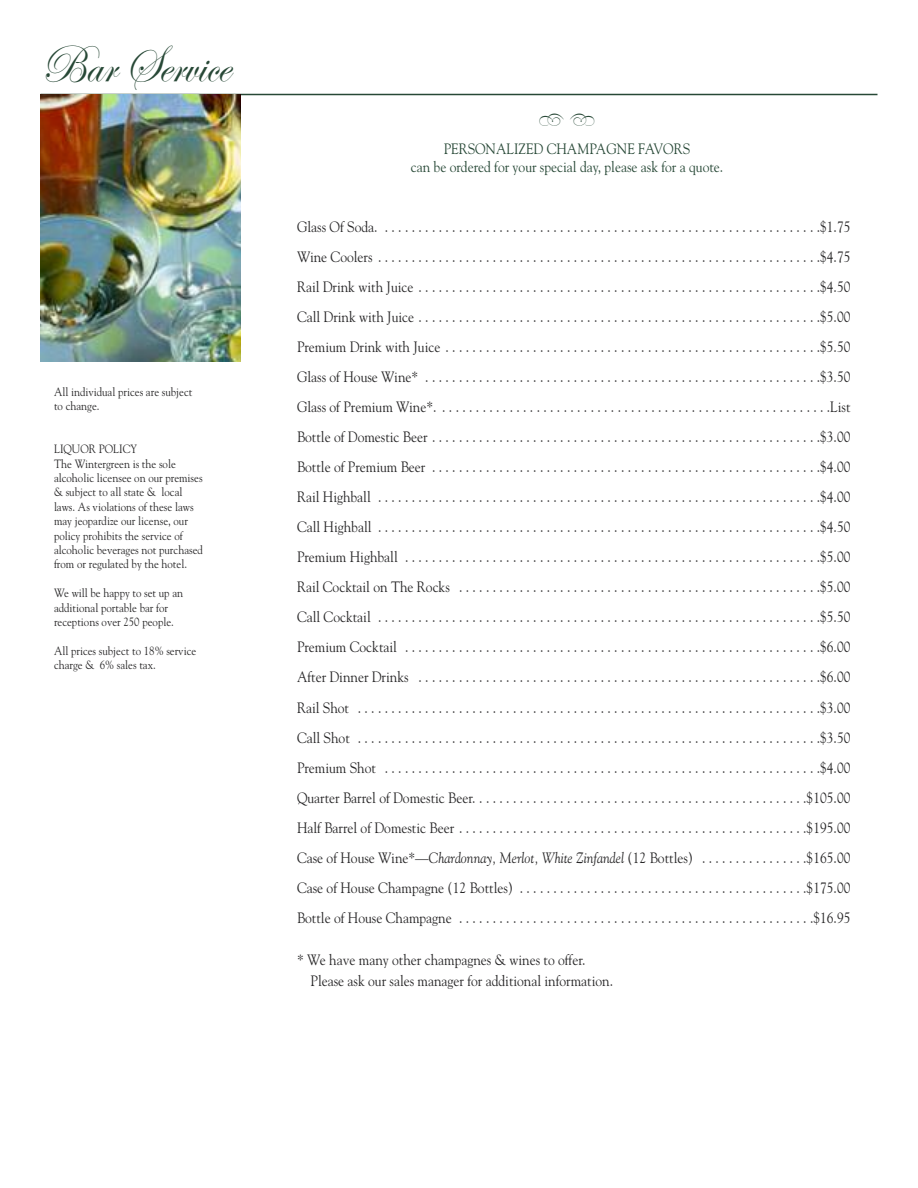
<style>
.page{position:relative;width:918px;height:1188px;background:#fff}
.page>*{position:absolute;margin:0;border:0;box-sizing:border-box;transform-origin:0 0}
.t1{font:54px "Edwardian Script ITC";color:#274836;scale:.9 1}
.t2{font:15px/30px "Goudy";color:#272627;text-align:justify;scale:.9 1}
.t3{font:15px/18px "Goudy";color:#274836;text-align:center;scale:.9 1}
.t4{font:12px/14.4px "Goudy";color:#272627;scale:.9 1}
.s1{font-style:italic}
</style>
<div class="page">
<hr style="left:40px;top:94px;width:838px;height:1px;background:#274836">
<img style="left:40px;top:94px;width:201px;height:267px">
<h1 class="t1" style="left:41px;top:30px;width:211px">Bar Service</h1>
<p class="t4" style="left:54px;top:384px;width:155px">All individual prices are subject to change.</p>
<p class="t4" style="left:54px;top:442px;width:167px">LIQUOR POLICY<br>The Wintergreen is the sole alcoholic licensee on our premises &amp; subject to all state &amp; local laws. As violations of these laws may jeopardize our license, our policy prohibits the service of alcoholic beverages not purchased from or regulated by the hotel.</p>
<p class="t4" style="left:54px;top:586px;width:145px">We will be happy to set up an additional portable bar for receptions over 250 people.</p>
<p class="t4" style="left:54px;top:643px;width:160px">All prices subject to 18% service charge &amp; 6% sales tax.</p>
<p class="t3" style="left:411px;top:140px;width:349px">PERSONALIZED CHAMPAGNE FAVORS<br>can be ordered for your special day, please ask for a quote.</p>
<p class="t2" style="left:297px;top:212px;width:617px">Glass Of Soda. . . . . . . . . . . . . . . . . . . . . . . . . . . . . . . . . . . . . . . . . . . . . . . . . . . . . . . . . . . . . . . . . .$1.75<br>Wine Coolers . . . . . . . . . . . . . . . . . . . . . . . . . . . . . . . . . . . . . . . . . . . . . . . . . . . . . . . . . . . . . . . . . .$4.75<br>Rail Drink with Juice . . . . . . . . . . . . . . . . . . . . . . . . . . . . . . . . . . . . . . . . . . . . . . . . . . . . . . . . . . . .$4.50<br>Call Drink with Juice . . . . . . . . . . . . . . . . . . . . . . . . . . . . . . . . . . . . . . . . . . . . . . . . . . . . . . . . . . . .$5.00<br>Premium Drink with Juice . . . . . . . . . . . . . . . . . . . . . . . . . . . . . . . . . . . . . . . . . . . . . . . . . . . . . . . .$5.50<br>Glass of House Wine* . . . . . . . . . . . . . . . . . . . . . . . . . . . . . . . . . . . . . . . . . . . . . . . . . . . . . . . . . . .$3.50<br>Glass of Premium Wine*. . . . . . . . . . . . . . . . . . . . . . . . . . . . . . . . . . . . . . . . . . . . . . . . . . . . . . . . . . .List Bottle of Domestic Beer . . . . . . . . . . . . . . . . . . . . . . . . . . . . . . . . . . . . . . . . . . . . . . . . . . . . . . . . . .$3.00<br>Bottle of Premium Beer . . . . . . . . . . . . . . . . . . . . . . . . . . . . . . . . . . . . . . . . . . . . . . . . . . . . . . . . . .$4.00<br>Rail Highball . . . . . . . . . . . . . . . . . . . . . . . . . . . . . . . . . . . . . . . . . . . . . . . . . . . . . . . . . . . . . . . . . .$4.00<br>Call Highball . . . . . . . . . . . . . . . . . . . . . . . . . . . . . . . . . . . . . . . . . . . . . . . . . . . . . . . . . . . . . . . . . .$4.50<br>Premium Highball . . . . . . . . . . . . . . . . . . . . . . . . . . . . . . . . . . . . . . . . . . . . . . . . . . . . . . . . . . . . . .$5.00<br>Rail Cocktail on The Rocks . . . . . . . . . . . . . . . . . . . . . . . . . . . . . . . . . . . . . . . . . . . . . . . . . . . . . .$5.00<br>Call Cocktail . . . . . . . . . . . . . . . . . . . . . . . . . . . . . . . . . . . . . . . . . . . . . . . . . . . . . . . . . . . . . . . . . .$5.50<br>Premium Cocktail . . . . . . . . . . . . . . . . . . . . . . . . . . . . . . . . . . . . . . . . . . . . . . . . . . . . . . . . . . . . . .$6.00<br>After Dinner Drinks . . . . . . . . . . . . . . . . . . . . . . . . . . . . . . . . . . . . . . . . . . . . . . . . . . . . . . . . . . . .$6.00<br>Rail Shot . . . . . . . . . . . . . . . . . . . . . . . . . . . . . . . . . . . . . . . . . . . . . . . . . . . . . . . . . . . . . . . . . . . . .$3.00<br>Call Shot . . . . . . . . . . . . . . . . . . . . . . . . . . . . . . . . . . . . . . . . . . . . . . . . . . . . . . . . . . . . . . . . . . . . .$3.50<br>Premium Shot . . . . . . . . . . . . . . . . . . . . . . . . . . . . . . . . . . . . . . . . . . . . . . . . . . . . . . . . . . . . . . . . .$4.00<br>Quarter Barrel of Domestic Beer. . . . . . . . . . . . . . . . . . . . . . . . . . . . . . . . . . . . . . . . . . . . . . . . . .$105.00<br>Half Barrel of Domestic Beer . . . . . . . . . . . . . . . . . . . . . . . . . . . . . . . . . . . . . . . . . . . . . . . . . . . .$195.00<br>Case of House Wine*—<span class="s1">Chardonnay, Merlot, White Zinfandel</span> (12 Bottles) . . . . . . . . . . . . . . . .$165.00<br>Case of House Champagne (12 Bottles) . . . . . . . . . . . . . . . . . . . . . . . . . . . . . . . . . . . . . . . . . . .$175.00<br>Bottle of House Champagne . . . . . . . . . . . . . . . . . . . . . . . . . . . . . . . . . . . . . . . . . . . . . . . . . . . . .$16.95</p>
<p class="t2" style="left:311px;top:949px;width:338px;line-height:21px;text-indent:-14px">* We have many other champagnes &amp; wines to offer.<br>Please ask our sales manager for additional information.</p>
</div>
